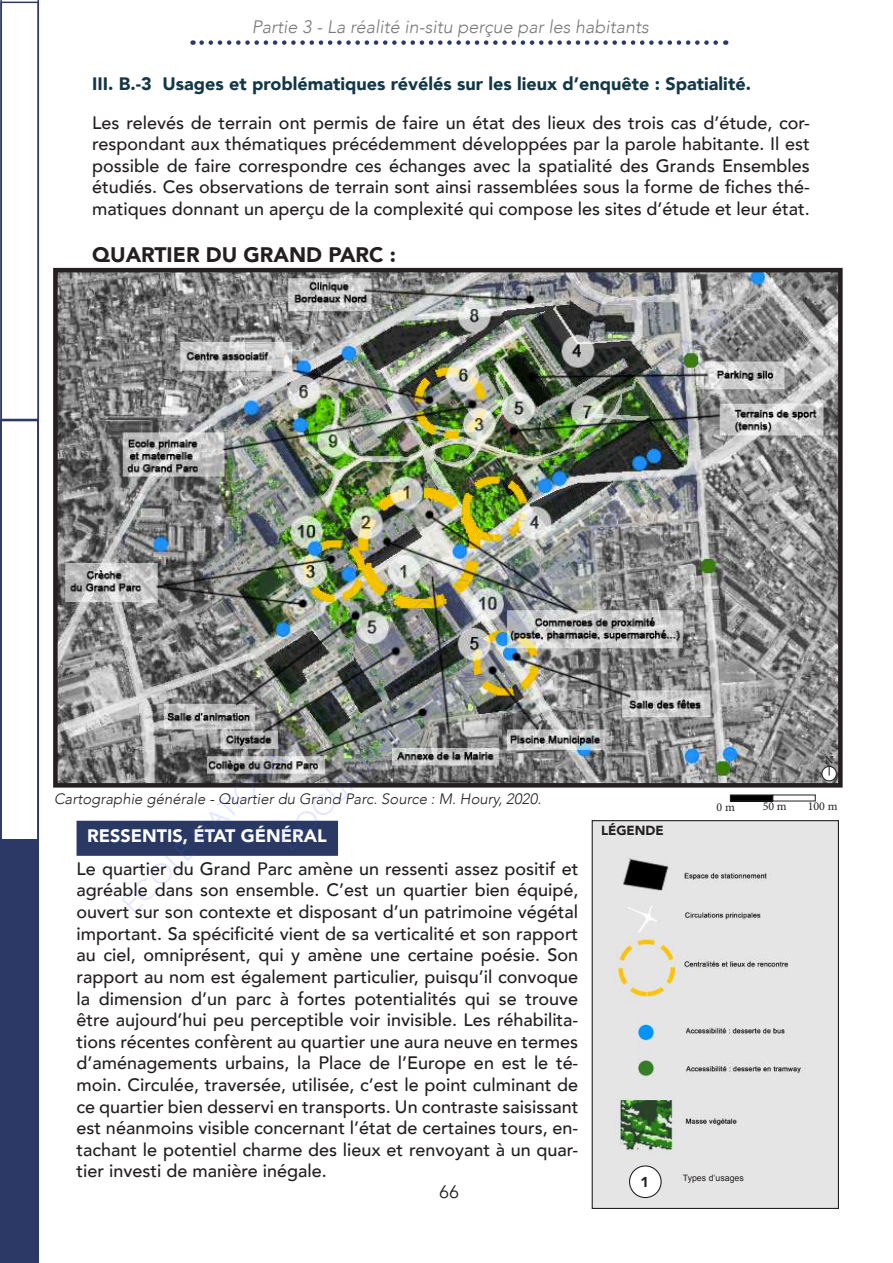
<style>
.page{position:relative;width:893px;height:1263px;background:#fff}
.page>*{position:absolute;margin:0;border:0;box-sizing:border-box;transform-origin:0 0}
.t1{font:27.6px/33px "Century Gothic";color:rgb(64 84 255/.15);text-align:center}
.t2{font:900 21px "Avenir";color:#231f20}
.t3{font:500 18px/21.6px "Avenir";color:#231f20;text-align:justify}
.t4{font:900 18px "Avenir";color:#133746}
.t5{font:italic 300 18px "Avenir";color:#231f20}
.t6{font:900 18px "Avenir";color:#fff}
.t7{font:18px "Avenir";color:#231f20}
.t8{font:italic 300 15px "Avenir";color:#231f20}
.t9{font:900 14.25px "Avenir";color:#231f20}
.t10{font:900 13.2px "Avenir";color:#231f20}
.t11{font:12.15px "Minion Pro";color:#231f20}
.t12{font:12px "Minion Pro";color:#231f20}
.t13{font:8.85px "Arial";color:#231f20}
</style>
<div class="page">
<svg style="left:202px;top:40px;width:524px;height:5px"></svg>
<div style="left:0;top:2px;width:39px;height:418px;border:2px solid #2c3967"></div>
<div style="left:0;top:420px;width:39px;height:424px;border:2px solid #2c3967"></div>
<div style="left:0;top:839px;width:39px;height:424px;background:#2c3967"></div>
<div style="left:77px;top:821px;width:261px;height:35px;background:#2a3964;border:2px solid #2a3964"></div>
<img style="left:58px;top:273px;width:780px;height:509px">
<div style="left:53px;top:268px;width:790px;height:519px;border:4px solid #231f20"></div>
<svg style="left:822px;top:766px;width:14px;height:15px"></svg>
<div style="left:821px;top:766px;width:16px;height:15px;border:1px solid #231f20;border-radius:50%"></div>
<div style="left:730px;top:795px;width:43px;height:6px;background:#000"></div>
<div style="left:730px;top:795px;width:43px;height:6px;border:1px solid #231f20"></div>
<img style="left:594px;top:822px;width:243px;height:385px">
<div style="left:592px;top:820px;width:247px;height:389px;border:1px solid #231f20"></div>
<div style="left:629px;top:1166px;width:32px;height:31px;background:#fff;border-radius:50%"></div>
<div style="left:629px;top:1165px;width:33px;height:33px;border:1px solid #231f20;border-radius:50%"></div>
<p class="t5" style="left:252px;top:16px;width:399px">Partie 3 - La réalité in-situ perçue par les habitants</p>
<p class="t4" style="left:92px;top:69px;width:660px">III. B.-3 Usages et problématiques révélés sur les lieux d’enquête : Spatialité.</p>
<p class="t3" style="left:92px;top:111px;width:719px">Les relevés de terrain ont permis de faire un état des lieux des trois cas d’étude, cor&shy;respondant aux thématiques précédemment développées par la parole habitante. Il est possible de faire correspondre ces échanges avec la spatialité des Grands Ensembles étudiés. Ces observations de terrain sont ainsi rassemblées sous la forme de fiches thé&shy;matiques donnant un aperçu de la complexité qui compose les sites d’étude et leur état.</p>
<p class="t2" style="left:92px;top:236px;width:305px">QUARTIER DU GRAND PARC :</p>
<h1 class="t1" style="left:115px;top:896px;width:845px;rotate:-45deg">ECOLE NATIONALE SUPERIEURE D'ARCHITECTURE ET DE PAYSAGE<br>DE BORDEAUX</h1>
<p class="t11" style="left:825px;top:752px;width:11px">N</p>
<p class="t8" style="left:54px;top:790px;width:489px">Cartographie générale - Quartier du Grand Parc. Source : M. Houry, 2020.</p>
<p class="t12" style="left:716px;top:799px;width:20px">0 m</p>
<p class="t12" style="left:763px;top:798px;width:26px">50 m</p>
<p class="t12" style="left:808px;top:798px;width:31px">100 m</p>
<p class="t6" style="left:87px;top:820px;width:241px">RESSENTIS, ÉTAT GÉNÉRAL</p>
<p class="t10" style="left:601px;top:819px;width:64px">LÉGENDE</p>
<p class="t3" style="left:77px;top:857px;width:503px">Le quartier du Grand Parc amène un ressenti assez positif et agréable dans son ensemble. C’est un quartier bien équipé, ouvert sur son contexte et disposant d’un patrimoine végétal important. Sa spécificité vient de sa verticalité et son rapport au ciel, omniprésent, qui y amène une certaine poésie. Son rapport au nom est également particulier, puisqu’il convoque la dimension d’un parc à fortes potentialités qui se trouve être aujourd’hui peu perceptible voir invisible. Les réhabilita&shy;tions récentes confèrent au quartier une aura neuve en termes d’aménagements urbains, la Place de l’Europe en est le té&shy;moin. Circulée, traversée, utilisée, c’est le point culminant de ce quartier bien desservi en transports. Un contraste saisissant est néanmoins visible concernant l’état de certaines tours, en&shy;tachant le potentiel charme des lieux et renvoyant à un quar&shy;tier investi de manière inégale.</p>
<p class="t9" style="left:640px;top:1170px;width:10px">1</p>
<p class="t13" style="left:683px;top:1172px;width:62px">Types d’usages</p>
<p class="t7" style="left:439px;top:1181px;width:22px">66</p>
</div>
